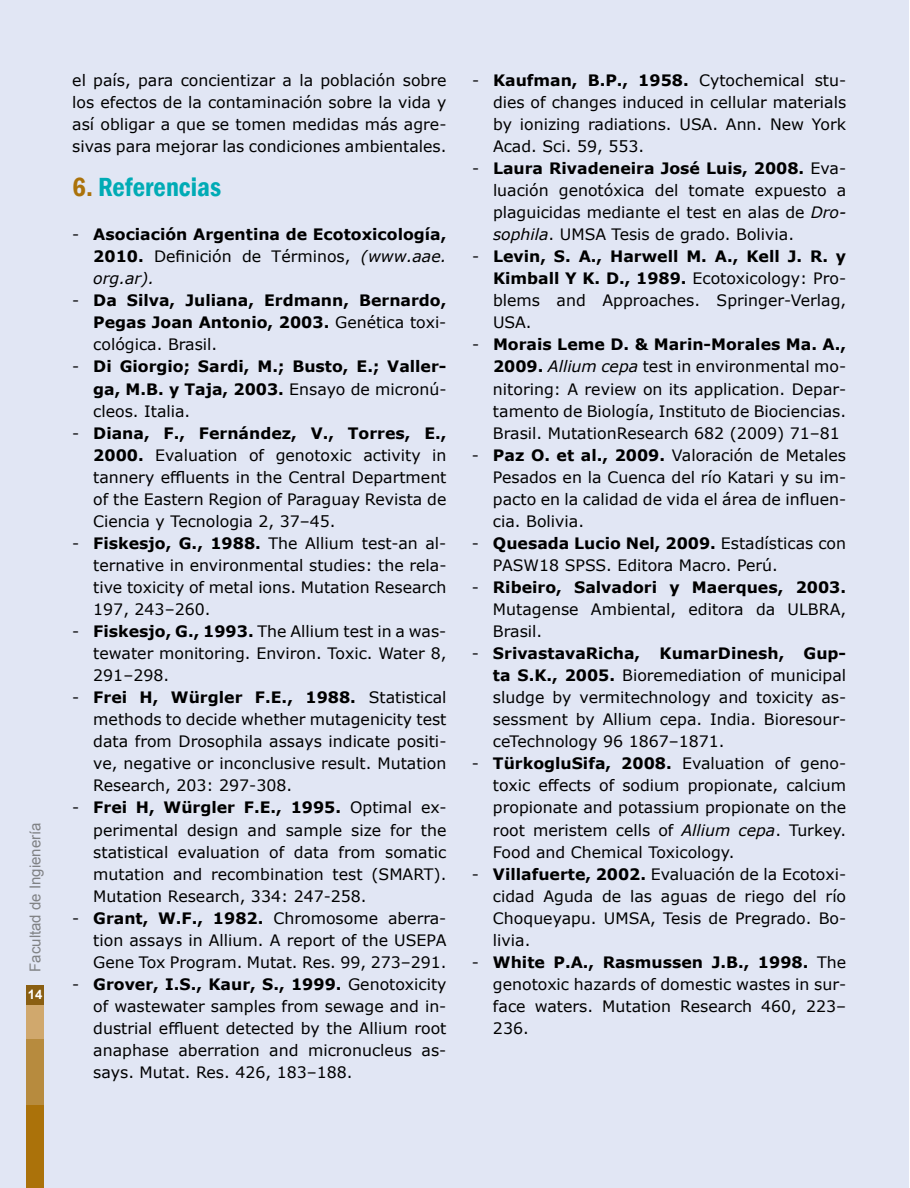
<style>
.page{position:relative;width:910px;height:1188px;background:#fff}
.page>*{position:absolute;margin:0;border:0;box-sizing:border-box;transform-origin:0 0}
.t1{font:600 condensed 27px "Franklin Gothic";color:#00abb5}
.t2{font:15.75px/22px "Verdana";color:#000;text-align:justify}
.t3{font:700 15.75px/22px "Verdana";color:#000;text-align:justify}
.t4{font:15px "Arial";color:#808285}
.t5{font:700 13.05px "Arial";color:#fff}
.s1{color:#ab720a}
.s2{font-weight:400}
.s3{font-weight:400;font-style:italic}
.s4{font-weight:700}
.s5{font-style:italic}
</style>
<div class="page">
<div style="left:0;top:0;width:908px;height:1188px;background:#e1e6f4"></div>
<div style="left:26px;top:1036px;width:18px;height:100px;background:#b78b3e"></div>
<div style="left:26px;top:1106px;width:18px;height:82px;background:#ab720a"></div>
<div style="left:26px;top:992px;width:18px;height:47px;background:#d0a86d"></div>
<div style="left:26px;top:985px;width:18px;height:20px;background:#8a5f12"></div>
<p class="t4" style="left:25px;top:972px;width:151px;rotate:-90deg">Facultad de Ingienería</p>
<p class="t5" style="left:28px;top:985px;width:16px">14</p>
<p class="t2" style="left:72px;top:69px;width:376px">el país, para concientizar a la población sobre los efectos de la contaminación sobre la vida y así obligar a que se tomen medidas más agre&shy;sivas para mejorar las condiciones ambientales.</p>
<h1 class="t1" style="left:72px;top:169px;width:150px"><span class="s1">6.</span> Referencias</h1>
<p class="t3" style="left:93px;top:223px;width:355px;text-indent:-21px"><span class="s2">-</span> Asociación Argentina de Ecotoxicología, 2010. <span class="s2">Definición de Términos,</span> <span class="s3">(www.aae. org.ar).</span></p>
<p class="t3" style="left:93px;top:289px;width:355px;text-indent:-21px"><span class="s2">-</span> Da Silva, Juliana, Erdmann, Bernardo, Pegas Joan Antonio, 2003. <span class="s2">Genética toxi&shy;cológica. Brasil.</span></p>
<p class="t3" style="left:93px;top:355px;width:355px;text-indent:-21px"><span class="s2">-</span> Di Giorgio; Sardi, M.; Busto, E.; Valler&shy;ga, M.B. y Taja, 2003. <span class="s2">Ensayo de micronú&shy;cleos. Italia.</span></p>
<p class="t2" style="left:93px;top:422px;width:355px;text-indent:-21px">- <span class="s4">Diana, F., Fernández, V., Torres, E., 2000.</span> Evaluation of genotoxic activity in tannery effluents in the Central Department of the Eastern Region of Paraguay Revista de Ciencia y Tecnologia 2, 37–45.</p>
<p class="t2" style="left:93px;top:532px;width:355px;text-indent:-21px">- <span class="s4">Fiskesjo, G., 1988.</span> The Allium test-an al&shy;ternative in environmental studies: the rela&shy;tive toxicity of metal ions. Mutation Research 197, 243–260.</p>
<p class="t2" style="left:93px;top:620px;width:355px;text-indent:-21px">- <span class="s4">Fiskesjo, G., 1993.</span> The Allium test in a was&shy;tewater monitoring. Environ. Toxic. Water 8, 291–298.</p>
<p class="t2" style="left:93px;top:686px;width:355px;text-indent:-21px">- <span class="s4">Frei H, Würgler F.E., 1988.</span> Statistical methods to decide whether mutagenicity test data from Drosophila assays indicate positi&shy;ve, negative or inconclusive result. Mutation Research, 203: 297-308.</p>
<p class="t2" style="left:93px;top:797px;width:355px;text-indent:-21px">- <span class="s4">Frei H, Würgler F.E., 1995.</span> Optimal ex&shy;perimental design and sample size for the statistical evaluation of data from somatic mutation and recombination test (SMART).<br>Mutation Research, 334: 247-258.</p>
<p class="t2" style="left:93px;top:907px;width:355px;text-indent:-21px">- <span class="s4">Grant, W.F., 1982.</span> Chromosome aberra&shy;tion assays in Allium. A report of the USEPA Gene Tox Program. Mutat. Res. 99, 273–291.</p>
<p class="t2" style="left:93px;top:973px;width:355px;text-indent:-21px">- <span class="s4">Grover, I.S., Kaur, S., 1999.</span> Genotoxicity of wastewater samples from sewage and in&shy;dustrial effluent detected by the Allium root anaphase aberration and micronucleus as&shy;says. Mutat. Res. 426, 183–188.</p>
<p class="t2" style="left:493px;top:69px;width:355px;text-indent:-21px">- <span class="s4">Kaufman, B.P., 1958.</span> Cytochemical stu&shy;dies of changes induced in cellular materials by ionizing radiations. USA. Ann. New York Acad. Sci. 59, 553.</p>
<p class="t2" style="left:493px;top:157px;width:355px;text-indent:-21px">- <span class="s4">Laura Rivadeneira José Luis, 2008.</span> Eva&shy;luación genotóxica del tomate expuesto a plaguicidas mediante el test en alas de <span class="s5">Dro&shy;sophila</span>. UMSA Tesis de grado. Bolivia.</p>
<p class="t2" style="left:493px;top:245px;width:355px;text-indent:-21px">- <span class="s4">Levin, S. A., Harwell M. A., Kell J. R. y Kimball Y K. D., 1989.</span> Ecotoxicology: Pro&shy;blems and Approaches. Springer-Verlag, USA.</p>
<p class="t2" style="left:493px;top:334px;width:355px;text-indent:-21px">- <span class="s4">Morais Leme D. &amp; Marin-Morales Ma. A., 2009.</span> <span class="s5">Allium cepa</span> test in environmental mo&shy;nitoring: A review on its application. Depar&shy;tamento de Biología, Instituto de Biociencias.<br>Brasil. MutationResearch 682 (2009) 71–81</p>
<p class="t2" style="left:493px;top:444px;width:355px;text-indent:-21px">- <span class="s4">Paz O. et al., 2009.</span> Valoración de Metales Pesados en la Cuenca del río Katari y su im&shy;pacto en la calidad de vida el área de influen&shy;cia. Bolivia.</p>
<p class="t2" style="left:493px;top:532px;width:355px;text-indent:-21px">- <span class="s4">Quesada Lucio Nel, 2009.</span> Estadísticas con<br>PASW18 SPSS. Editora Macro. Perú.</p>
<p class="t2" style="left:493px;top:576px;width:355px;text-indent:-21px">- <span class="s4">Ribeiro, Salvadori y Maerques, 2003.<br></span>Mutagense Ambiental, editora da ULBRA, Brasil.</p>
<p class="t2" style="left:493px;top:642px;width:355px;text-indent:-21px">- <span class="s4">SrivastavaRicha, KumarDinesh, Gup&shy;ta S.K., 2005.</span> Bioremediation of municipal sludge by vermitechnology and toxicity as&shy;sessment by Allium cepa. India. Bioresour&shy;ceTechnology 96 1867–1871.</p>
<p class="t2" style="left:493px;top:752px;width:355px;text-indent:-21px">- <span class="s4">TürkogluSifa, 2008.</span> Evaluation of geno&shy;toxic effects of sodium propionate, calcium propionate and potassium propionate on the root meristem cells of <span class="s5">Allium cepa</span>. Turkey.<br>Food and Chemical Toxicology.</p>
<p class="t2" style="left:493px;top:863px;width:355px;text-indent:-21px">- <span class="s4">Villafuerte, 2002.</span> Evaluación de la Ecotoxi&shy;cidad Aguda de las aguas de riego del río Choqueyapu. UMSA, Tesis de Pregrado. Bo&shy;livia.</p>
<p class="t2" style="left:493px;top:951px;width:355px;text-indent:-21px">- <span class="s4">White P.A., Rasmussen J.B., 1998.</span> The genotoxic hazards of domestic wastes in sur&shy;face waters. Mutation Research 460, 223– 236.</p>
</div>
